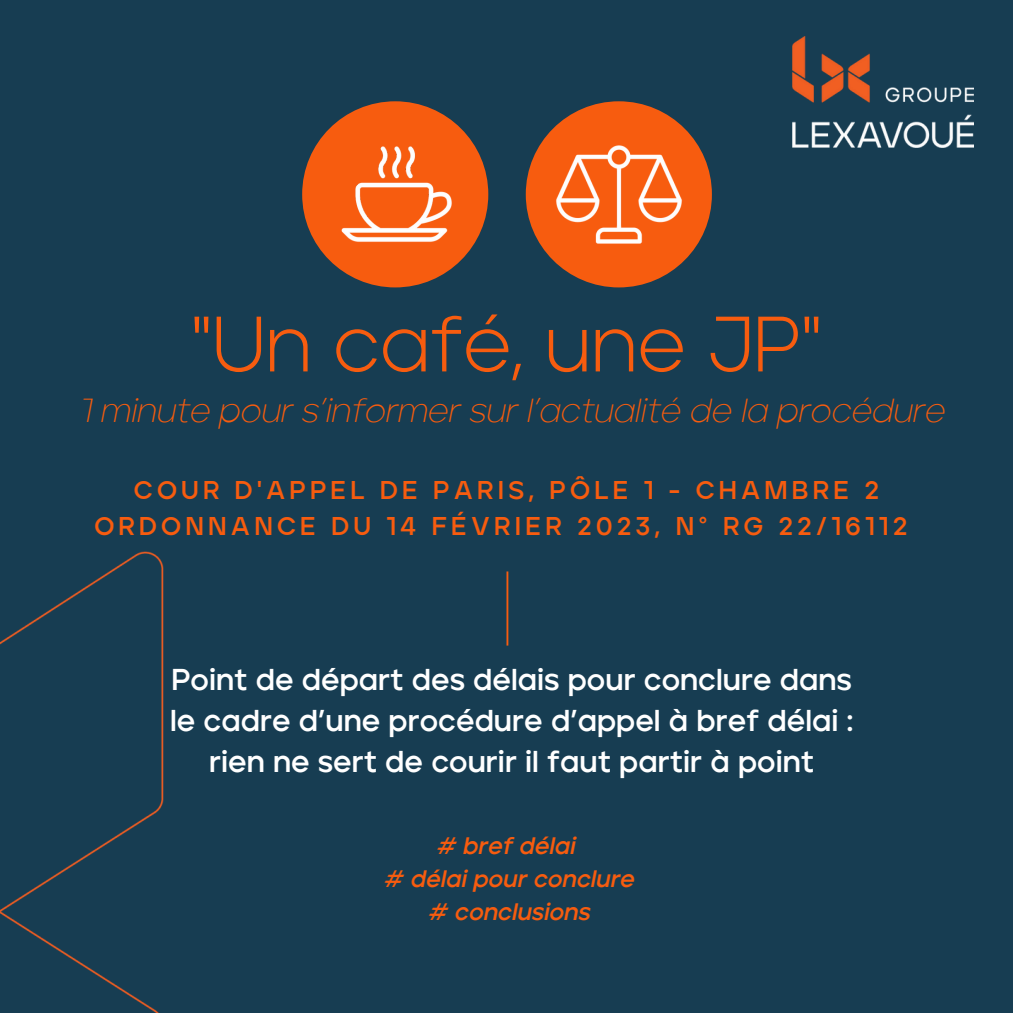
<style>
.page{position:relative;width:1013px;height:1013px;background:#fff}
.page>*{position:absolute;margin:0;border:0;box-sizing:border-box;transform-origin:0 0}
.t1{font:300 78.25px "Jeko";color:#f75c0f}
.t2{font:italic 200 33.25px "Jeko";color:#f75c0f}
.t3{font:700 30px/41.2px "Jeko";color:#fff;text-align:center}
.t4{font:700 25.62px/35.6px "Jeko";letter-spacing:.165em;color:#f75c0f;text-align:center}
.t5{font:italic 700 23.75px/32.8px "Jeko";color:#f75c0f;text-align:center}
</style>
<div class="page">
<div style="left:0;top:0;width:1012px;height:1012px;background:#173d52"></div>
<img style="left:792px;top:37px;width:181px;height:111px">
<hr style="left:506px;top:571px;width:2px;height:74px;background:#f75c0f">
<img style="left:0;top:551px;width:164px;height:461px">
<div style="left:302px;top:101px;width:186px;height:186px;background:#f75c0f;border-radius:50%"></div>
<img style="left:341px;top:146px;width:111px;height:96px">
<div style="left:526px;top:101px;width:186px;height:186px;background:#f75c0f;border-radius:50%"></div>
<img style="left:556px;top:145px;width:126px;height:99px">
<h1 class="t1" style="left:191px;top:312px;width:632px">"Un café, une JP"</h1>
<p class="t2" style="left:78px;top:397px;width:867px">1 minute pour s’informer sur l’actualité de la procédure</p>
<p class="t4" style="left:94px;top:475px;width:814px">COUR D'APPEL DE PARIS, PÔLE 1 - CHAMBRE 2<br>ORDONNANCE DU 14 FÉVRIER 2023, N° RG 22/16112</p>
<p class="t3" style="left:170px;top:661px;width:684px">Point de départ des délais pour conclure dans le cadre d’une procédure d’appel à bref délai : rien ne sert de courir il faut partir à point</p>
<p class="t5" style="left:383px;top:831px;width:252px"># bref délai<br># délai pour conclure # conclusions</p>
</div>
